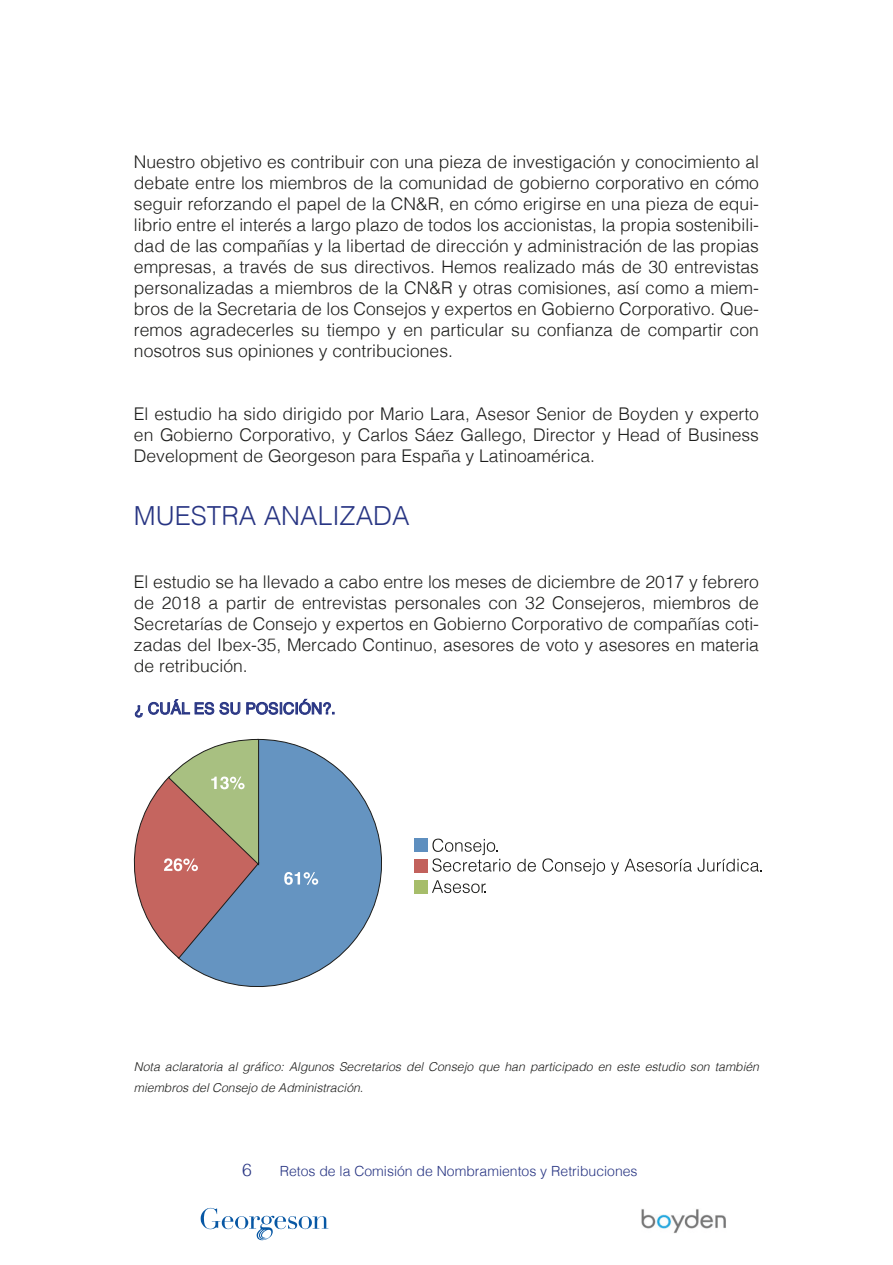
<style>
.page{position:relative;width:893px;height:1265px;background:#fff}
.page>*{position:absolute;margin:0;border:0;box-sizing:border-box;transform-origin:0 0}
.t1{font:300 26.25px "Helvetica";color:#283583}
.t2{font:300 17.5px/21px "Helvetica";color:#1d1d1b;text-align:justify}
.t3{font:300 17.5px "Helvetica";color:#283583}
.t4{font:15.75px "Helvetica";color:#283583}
.t5{font:300 14px "Helvetica";color:#283583}
.t6{font:italic 300 12.25px/21px "Helvetica";color:#1d1d1b}
</style>
<div class="page">
<img style="left:641px;top:1209px;width:85px;height:24px">
<svg style="left:201px;top:1208px;width:127px;height:32px"></svg>
<svg style="left:135px;top:699px;width:79px;height:19px"></svg>
<svg style="left:220px;top:702px;width:20px;height:13px"></svg>
<svg style="left:246px;top:699px;width:88px;height:16px"></svg>
<svg style="left:179px;top:739px;width:203px;height:248px"></svg>
<svg style="left:133px;top:739px;width:127px;height:220px"></svg>
<svg style="left:284px;top:872px;width:34px;height:13px"></svg>
<div style="left:415px;top:838px;width:13px;height:13px;background:#5e8fbf"></div>
<div style="left:415px;top:859px;width:13px;height:13px;background:#c2615c"></div>
<div style="left:415px;top:880px;width:13px;height:13px;background:#a6bd6a"></div>
<svg style="left:432px;top:839px;width:329px;height:54px"></svg>
<p class="t2" style="left:134px;top:150px;width:627px">Nuestro objetivo es contribuir con una pieza de investigación y conocimiento al debate entre los miembros de la comunidad de gobierno corporativo en cómo seguir reforzando el papel de la CN&amp;R, en cómo erigirse en una pieza de equi&shy;librio entre el interés a largo plazo de todos los accionistas, la propia sostenibili&shy;dad de las compañías y la libertad de dirección y administración de las propias empresas, a través de sus directivos. Hemos realizado más de 30 entrevistas personalizadas a miembros de la CN&amp;R y otras comisiones, así como a miem&shy;bros de la Secretaria de los Consejos y expertos en Gobierno Corporativo. Que&shy;remos agradecerles su tiempo y en particular su confianza de compartir con nosotros sus opiniones y contribuciones.</p>
<p class="t2" style="left:134px;top:402px;width:627px">El estudio ha sido dirigido por Mario Lara, Asesor Senior de Boyden y experto en Gobierno Corporativo, y Carlos Sáez Gallego, Director y Head of Business Development de Georgeson para España y Latinoamérica.</p>
<h1 class="t1" style="left:134px;top:493px;width:277px">MUESTRA ANALIZADA</h1>
<p class="t2" style="left:134px;top:570px;width:627px">El estudio se ha llevado a cabo entre los meses de diciembre de 2017 y febrero de 2018 a partir de entrevistas personales con 32 Consejeros, miembros de Secretarías de Consejo y expertos en Gobierno Corporativo de compañías coti&shy;zadas del Ibex-35, Mercado Continuo, asesores de voto y asesores en materia de retribución.</p>
<p class="t4" style="left:134px;top:696px;width:203px">¿ CUÁL ES SU POSICIÓN?.</p>
<p class="t6" style="left:134px;top:1055px;width:627px">Nota aclaratoria al gráfico: Algunos Secretarios del Consejo que han participado en este estudio son también miembros del Consejo de Administración.</p>
<p class="t3" style="left:242px;top:1155px;width:11px">6</p>
<p class="t5" style="left:280px;top:1159px;width:359px">Retos de la Comisión de Nombramientos y Retribuciones</p>
</div>
